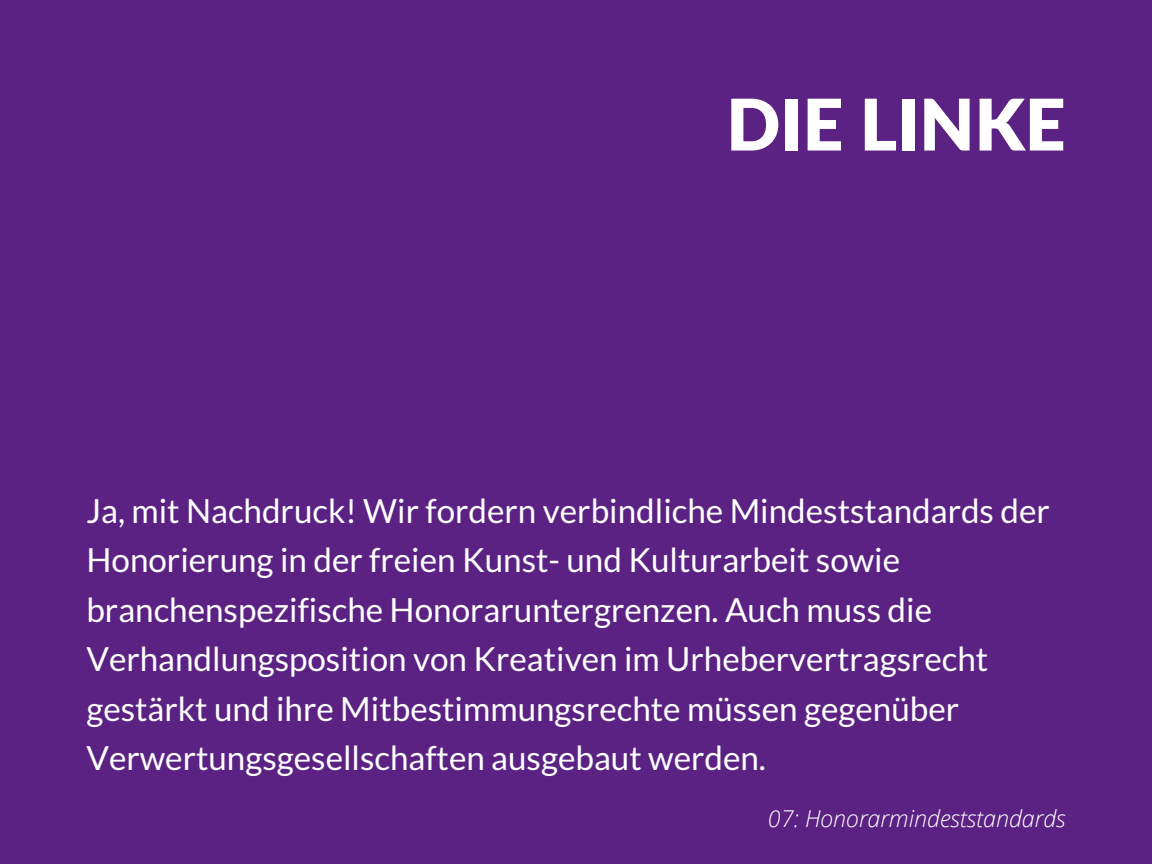
<style>
.page{position:relative;width:1152px;height:864px;background:#5b2283}
.page>*{position:absolute;margin:0;border:0;box-sizing:border-box;transform-origin:0 0}
.t1{font:900 71.1px "Lato Latin";color:#fff}
.t2{font:33.3px/49.5px "Lato";color:#fff}
.t3{font:italic 300 23.25px "Open Sans";color:#fff}
</style>
<div class="page">
<h1 class="t1" style="left:726px;top:93px;width:341px">DIE LINKE</h1>
<p class="t2" style="left:86px;top:485px;width:965px">Ja, mit Nachdruck! Wir fordern verbindliche Mindeststandards der Honorierung in der freien Kunst- und Kulturarbeit sowie branchenspezifische Honoraruntergrenzen. Auch muss die Verhandlungsposition von Kreativen im Urhebervertragsrecht gestärkt und ihre Mitbestimmungsrechte müssen gegenüber Verwertungsgesellschaften ausgebaut werden.</p>
<p class="t3" style="left:768px;top:803px;width:299px">07: Honorarmindeststandards</p>
</div>
